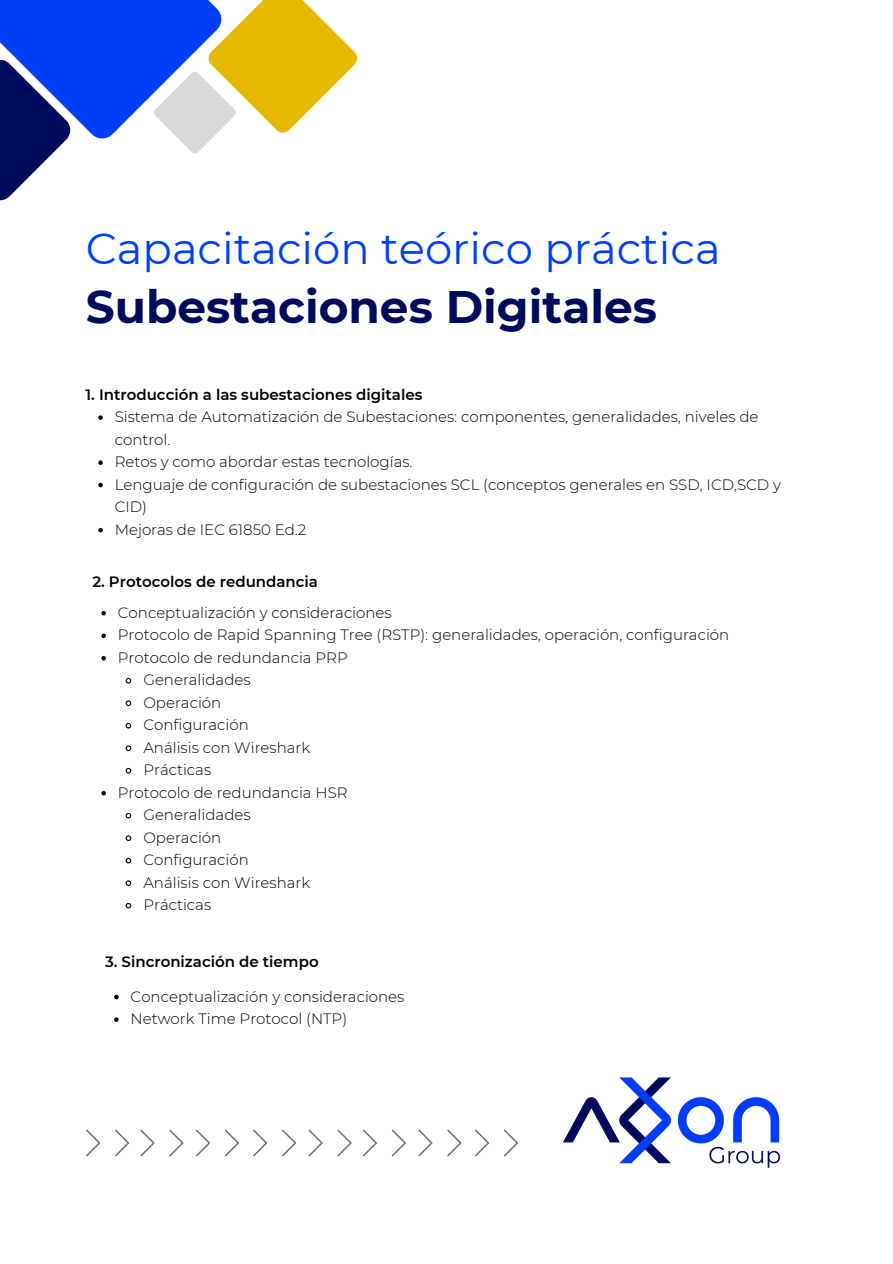
<style>
.page{position:relative;width:893px;height:1264px;background:#fff}
.page>*{position:absolute;margin:0;border:0;box-sizing:border-box;transform-origin:0 0}
.t1{font:700 45.45px "Montserrat";color:#000b5c}
.t2{font:43.35px "Montserrat";color:#003ff8}
.t3{font:300 15px/22.5px "Montserrat";color:#000}
.t4{font:600 15px "Montserrat";color:#000}
</style>
<div class="page">
<div style="left:0;top:0;width:223px;height:140px;background:#003ff8"></div>
<svg style="left:154px;top:0;width:203px;height:153px"></svg>
<svg style="left:0;top:60px;width:70px;height:140px;fill:#000b5c"></svg>
<svg style="left:101px;top:611px;width:5px;height:4px"></svg>
<svg style="left:101px;top:633px;width:5px;height:5px"></svg>
<svg style="left:101px;top:656px;width:5px;height:4px"></svg>
<svg style="left:125px;top:677px;width:7px;height:7px"></svg>
<svg style="left:125px;top:700px;width:7px;height:7px"></svg>
<svg style="left:125px;top:722px;width:7px;height:7px"></svg>
<svg style="left:125px;top:745px;width:7px;height:6px"></svg>
<svg style="left:125px;top:767px;width:7px;height:7px"></svg>
<svg style="left:101px;top:791px;width:5px;height:4px"></svg>
<svg style="left:125px;top:812px;width:7px;height:7px"></svg>
<svg style="left:125px;top:835px;width:7px;height:6px"></svg>
<svg style="left:125px;top:857px;width:7px;height:7px"></svg>
<svg style="left:125px;top:880px;width:7px;height:6px"></svg>
<svg style="left:125px;top:902px;width:7px;height:7px"></svg>
<img style="left:563px;top:1077px;width:218px;height:91px">
<svg style="left:86px;top:1129px;width:15px;height:28px"></svg>
<svg style="left:115px;top:1129px;width:14px;height:28px"></svg>
<svg style="left:140px;top:1129px;width:15px;height:28px"></svg>
<svg style="left:169px;top:1129px;width:15px;height:28px"></svg>
<svg style="left:196px;top:1129px;width:14px;height:28px"></svg>
<svg style="left:224px;top:1129px;width:15px;height:28px"></svg>
<svg style="left:253px;top:1129px;width:14px;height:28px"></svg>
<svg style="left:282px;top:1129px;width:14px;height:28px"></svg>
<svg style="left:308px;top:1129px;width:15px;height:28px"></svg>
<svg style="left:337px;top:1129px;width:15px;height:28px"></svg>
<svg style="left:362px;top:1129px;width:15px;height:28px"></svg>
<svg style="left:391px;top:1129px;width:15px;height:28px"></svg>
<svg style="left:418px;top:1129px;width:15px;height:28px"></svg>
<svg style="left:447px;top:1129px;width:15px;height:28px"></svg>
<svg style="left:475px;top:1129px;width:14px;height:28px"></svg>
<svg style="left:504px;top:1129px;width:14px;height:28px"></svg>
<svg style="left:98px;top:415px;width:5px;height:5px"></svg>
<svg style="left:98px;top:460px;width:5px;height:5px"></svg>
<svg style="left:98px;top:483px;width:5px;height:4px"></svg>
<svg style="left:98px;top:528px;width:5px;height:4px"></svg>
<svg style="left:114px;top:994px;width:5px;height:5px"></svg>
<svg style="left:114px;top:1017px;width:5px;height:4px"></svg>
<h2 class="t2" style="left:86px;top:222px;width:636px">Capacitación teórico práctica</h2>
<h1 class="t1" style="left:86px;top:279px;width:572px">Subestaciones Digitales</h1>
<p class="t4" style="left:86px;top:385px;width:338px">1. Introducción a las subestaciones digitales</p>
<p class="t3" style="left:115px;top:405px;width:667px">Sistema de Automatización de Subestaciones: componentes, generalidades, niveles de control.<br>Retos y como abordar estas tecnologías.<br>Lenguaje de configuración de subestaciones SCL (conceptos generales en SSD, ICD,SCD y CID)<br>Mejoras de IEC 61850 Ed.2</p>
<p class="t4" style="left:92px;top:572px;width:227px">2. Protocolos de redundancia</p>
<p class="t3" style="left:118px;top:601px;width:275px">Conceptualización y consideraciones</p>
<p class="t3" style="left:118px;top:623px;width:612px">Protocolo de Rapid Spanning Tree (RSTP): generalidades, operación, configuración</p>
<p class="t3" style="left:118px;top:646px;width:231px">Protocolo de redundancia PRP</p>
<p class="t3" style="left:143px;top:668px;width:109px">Generalidades</p>
<p class="t3" style="left:143px;top:691px;width:79px">Operación</p>
<p class="t3" style="left:143px;top:713px;width:107px">Configuración</p>
<p class="t3" style="left:143px;top:736px;width:168px">Análisis con Wireshark</p>
<p class="t3" style="left:143px;top:758px;width:69px">Prácticas</p>
<p class="t3" style="left:118px;top:781px;width:231px">Protocolo de redundancia HSR</p>
<p class="t3" style="left:143px;top:803px;width:109px">Generalidades</p>
<p class="t3" style="left:143px;top:826px;width:79px">Operación</p>
<p class="t3" style="left:143px;top:848px;width:107px">Configuración</p>
<p class="t3" style="left:143px;top:871px;width:168px">Análisis con Wireshark</p>
<p class="t3" style="left:143px;top:893px;width:69px">Prácticas</p>
<p class="t4" style="left:105px;top:952px;width:215px">3. Sincronización de tiempo</p>
<p class="t3" style="left:131px;top:984px;width:275px">Conceptualización y consideraciones<br>Network Time Protocol (NTP)</p>
</div>
